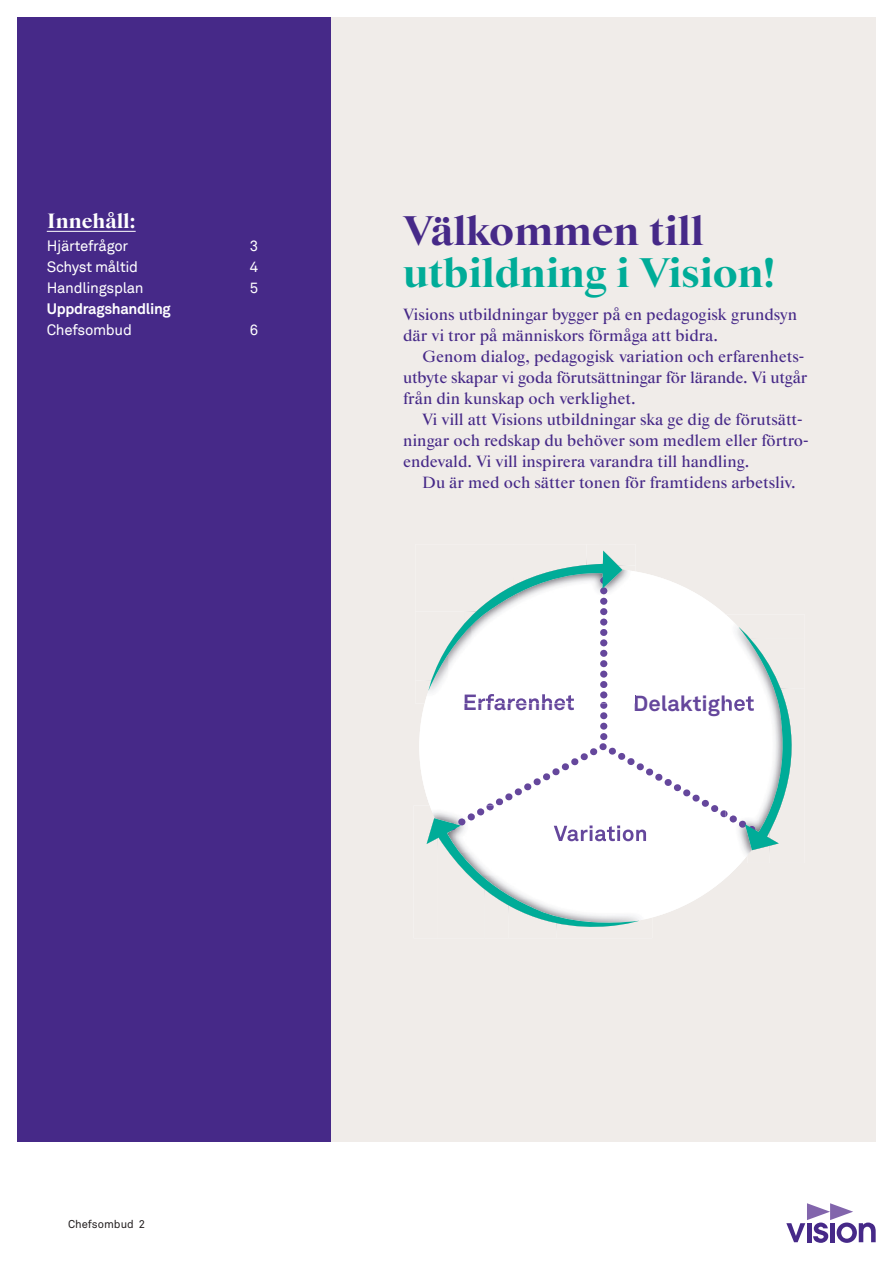
<style>
.page{position:relative;width:893px;height:1263px;background:#fff}
.page>*{position:absolute;margin:0;border:0;box-sizing:border-box;transform-origin:0 0}
.t1{font:800 42px "Starling";color:#00ac98}
.t2{font:800 42px "Starling";color:#462988}
.t3{font:700 21.45px "Akkurat";color:#65479c}
.t4{font:800 21px "Starling";color:#fff}
.t5{font:16.5px/21px "Starling";color:#462988}
.t6{font:15px "Akkurat";letter-spacing:-.02em;color:#fff}
.t7{font:700 15px "Akkurat";letter-spacing:-.02em;color:#fff}
.t8{font:11.25px "Akkurat";color:#231f20}
.s1{font-style:inherit}
</style>
<div class="page">
<svg style="left:786px;top:1203px;width:90px;height:40px"></svg>
<div style="left:17px;top:17px;width:315px;height:1124px;background:#462988"></div>
<hr style="left:47px;top:231px;width:89px;height:1px;background:#fff">
<div style="left:332px;top:17px;width:544px;height:1124px;background:#f0ece9"></div>
<svg style="left:427px;top:551px;width:365px;height:376px"></svg>
<p class="t4" style="left:47px;top:209px;width:90px">Innehåll:</p>
<p class="t6" style="left:47px;top:237px;width:83px">Hjärtefrågor</p>
<p class="t6" style="left:250px;top:237px;width:10px">3</p>
<p class="t6" style="left:47px;top:258px;width:93px">Schyst måltid</p>
<p class="t6" style="left:250px;top:258px;width:10px">4</p>
<p class="t6" style="left:47px;top:279px;width:98px">Handlingsplan</p>
<p class="t6" style="left:250px;top:279px;width:10px">5</p>
<p class="t7" style="left:47px;top:299px;width:126px">Uppdragshandling</p>
<p class="t6" style="left:47px;top:321px;width:87px">Chefsombud</p>
<p class="t6" style="left:250px;top:321px;width:10px">6</p>
<h1 class="t2" style="left:403px;top:205px;width:302px">Välkommen till</h1>
<h1 class="t1" style="left:403px;top:247px;width:373px">utbildning i Vision!</h1>
<p class="t5" style="left:403px;top:305px;width:395px">Visions utbildningar bygger på en pedagogisk grundsyn där vi tror på människors förmåga att bidra.</p>
<p class="t5" style="left:403px;top:347px;width:406px;text-indent:19px">Genom dialog, pedagogisk variation och erfarenhets&shy;utbyte skapar vi goda förutsättningar för lärande. Vi utgår från din kunskap och verklighet.</p>
<p class="t5" style="left:403px;top:410px;width:407px;text-indent:19px">Vi vill att Visions utbildningar ska ge dig de förutsätt&shy;ningar och redskap du behöver som medlem eller förtro&shy;endevald. Vi vill inspirera varandra till handling.</p>
<p class="t5" style="left:422px;top:473px;width:375px">Du är med och sätter tonen för framtidens arbetsliv.</p>
<h2 class="t3" style="left:463px;top:689px;width:113px">Erfarenhet</h2>
<h2 class="t3" style="left:633px;top:690px;width:123px">Delaktighet</h2>
<p class="t8" style="left:68px;top:1217px;width:79px">Chefsombud <span class="s1">2</span></p>
</div>
